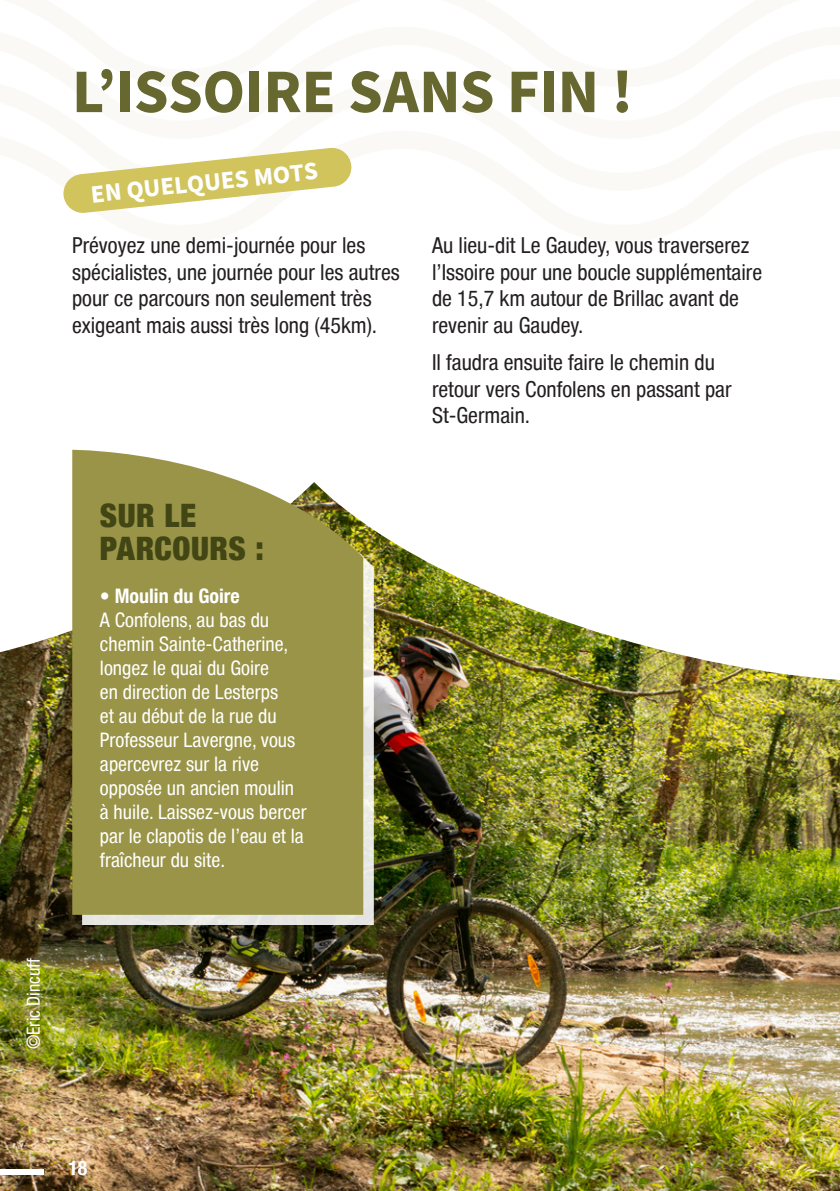
<style>
.page{position:relative;width:840px;height:1191px;background:#fff}
.page>*{position:absolute;margin:0;border:0;box-sizing:border-box;transform-origin:0 0}
.t1{font:700 62px "Source Sans Pro";letter-spacing:-.005em;color:#67682f}
.t2{font:900 condensed 32.2px "Helvetica Neue";letter-spacing:.02em;color:#424514}
.t3{font:700 25.2px "Source Sans Pro";color:#fff}
.t4{font:condensed 22px/26.4px "Helvetica Neue Condensed";color:#231f20}
.t5{font:condensed 20px/24px "Helvetica Neue Condensed";color:#fff}
.t6{font:700 condensed 20px "Helvetica Neue Condensed";color:#fff}
.t7{font:700 condensed 20px "Helvetica Neue";color:#fff}
.t8{font:condensed 18px "Helvetica Neue Condensed";color:#fff}
</style>
<div class="page">
<img style="left:0;top:529px;width:839px;height:662px">
<svg style="left:63px;top:147px;width:289px;height:66px"></svg>
<div style="left:82px;top:460px;width:291px;height:465px;background:#fff;opacity:.89"></div>
<svg style="left:72px;top:450px;width:291px;height:464px;background:#9e9950"></svg>
<div style="left:0;top:1169px;width:43px;height:5px;background:#fff"></div>
<p class="t1" style="left:72px;top:49px;width:562px">L’ISSOIRE SANS FIN !</p>
<p class="t3" style="left:89px;top:177px;width:230px;rotate:-6deg">EN QUELQUES MOTS</p>
<p class="t4" style="left:72px;top:232px;width:329px">Prévoyez une demi-journée pour les spécialistes, une journée pour les autres pour ce parcours non seulement très exigeant mais aussi très long (45km).</p>
<p class="t4" style="left:432px;top:232px;width:331px">Au lieu-dit Le Gaudey, vous traverserez l’Issoire pour une boucle supplémentaire de 15,7 km autour de Brillac avant de revenir au Gaudey.</p>
<p class="t4" style="left:432px;top:349px;width:301px">Il faudra ensuite faire le chemin du retour vers Confolens en passant par<br>St-Germain.</p>
<p class="t2" style="left:100px;top:488px;width:98px">SUR LE</p>
<p class="t2" style="left:100px;top:522px;width:165px">PARCOURS :</p>
<p class="t6" style="left:100px;top:584px;width:141px">• Moulin du Goire</p>
<p class="t5" style="left:100px;top:608px;width:208px">A Confolens, au bas du chemin Sainte-Catherine, longez le quai du Goire<br>en direction de Lesterps<br>et au début de la rue du<br>Professeur Lavergne, vous apercevrez sur la rive opposée un ancien moulin à huile. Laissez-vous bercer par le clapotis de l’eau et la fraîcheur du site.</p>
<p class="t8" style="left:23px;top:1049px;width:93px;rotate:-90deg">©Eric Dincuff</p>
<p class="t7" style="left:69px;top:1151px;width:20px">18</p>
</div>
